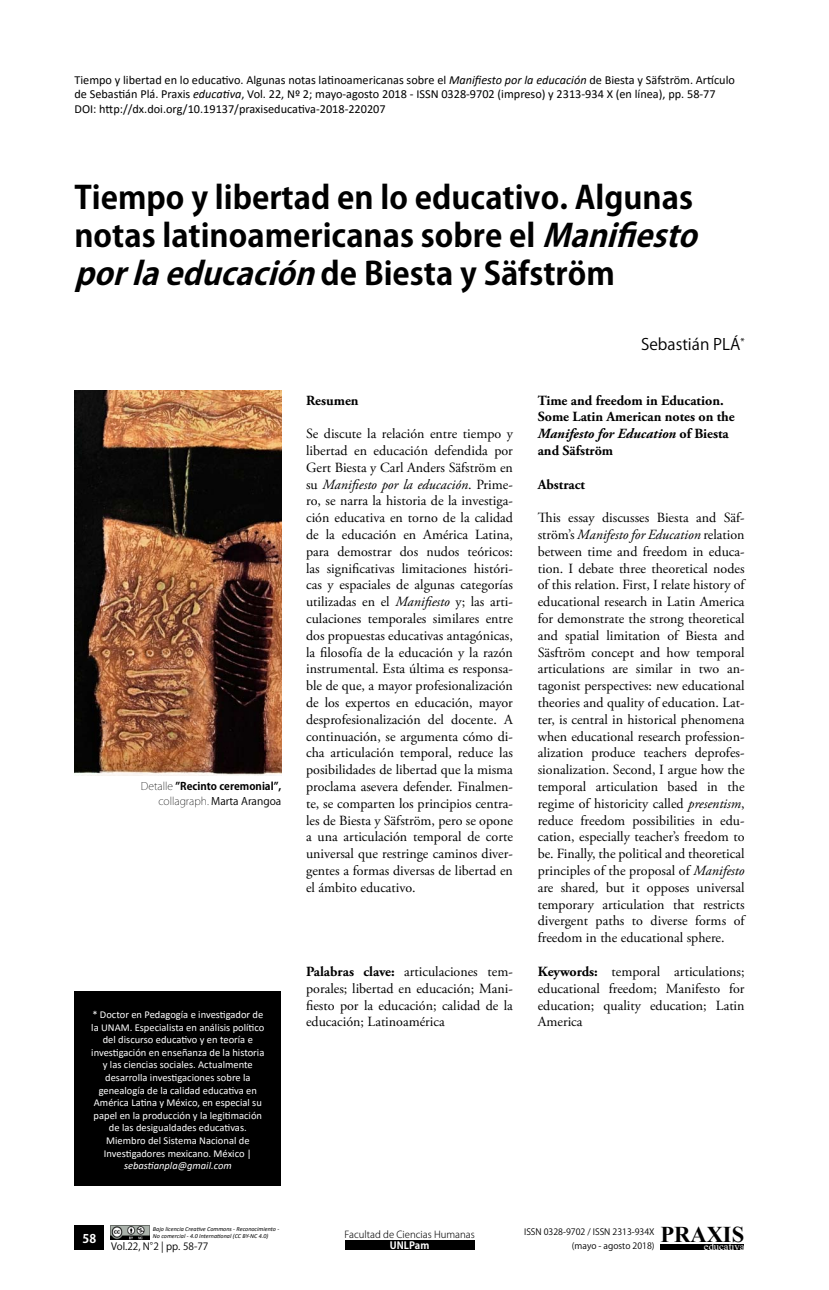
<style>
.page{position:relative;width:829px;height:1290px;background:#fff}
.page>*{position:absolute;margin:0;border:0;box-sizing:border-box;transform-origin:0 0}
.t1{font:700 31.5px/37.8px "Koz Go Std";color:#000}
.t2{font:700 22.57px "Times New Roman";color:#000}
.t3{font:15.75px "Koz Go Std";color:#000}
.t4{font:14px/16.8px "Adobe Garamond Pro";color:#000;text-align:justify}
.t5{font:700 14px/16.8px "Adobe Garamond Pro";color:#000}
.t6{font:12.25px/14.7px "Calibri";color:#000}
.t7{font:700 11.9px "Koz Go Std";color:#fff}
.t8{font:10.67px "Times New Roman";color:#fff}
.t9{font:10.5px/12.6px "Calibri";color:#fff;text-align:center}
.t10{font:700 10.5px/15px "Koz Go Std";color:#000;text-align:right}
.t11{font:italic 10.5px "Calibri";color:#fff}
.t12{font:9.97px "Koz Go Pro";color:#000}
.t13{font:700 9.97px "Koz Go Pro";color:#fff}
.t14{font:300 9.62px "Koz Go Pro";color:#000}
.t15{font:8.75px/14px "Koz Go Pro";color:#000;text-align:right}
.t16{font:italic 6.12px/7px "Calibri";color:#000}
.s1{font-style:italic}
.s2{font-weight:200}
.s3{font-weight:400}
.s4{font-weight:700}
</style>
<div class="page">
<div style="left:660px;top:1244px;width:84px;height:6px;background:#000"></div>
<div style="left:345px;top:1240px;width:129px;height:10px;background:#000"></div>
<div style="left:74px;top:1225px;width:30px;height:25px;background:#000"></div>
<img style="left:110px;top:1225px;width:40px;height:14px">
<div style="left:74px;top:992px;width:207px;height:194px;background:#000"></div>
<img style="left:74px;top:391px;width:207px;height:385px">
<p class="t6" style="left:74px;top:72px;width:662px">Tiempo y libertad en lo educativo. Algunas notas latinoamericanas sobre el <span class="s1">Manifiesto por la educación</span> de Biesta y Säfström. Artículo de Sebastián Plá. Praxis <span class="s1">educativa</span>, Vol. 22, Nº 2; mayo-agosto 2018 - ISSN 0328-9702 (impreso) y 2313-934 X (en línea), pp. 58-77<br>DOI: http://dx.doi.org/10.19137/praxiseducativa-2018-220207</p>
<h1 class="t1" style="left:74px;top:180px;width:635px">Tiempo y libertad en lo educativo. Algunas notas latinoamericanas sobre el <span class="s1">Manifiesto porlaeducación</span>de Biesta y Säfström</h1>
<p class="t10" style="left:141px;top:779px;width:142px"><span class="s2">Detalle</span> ”Recinto ceremonial”, <span class="s2">collagraph.</span> <span class="s3">Marta Arangoa</span></p>
<p class="t9" style="left:91px;top:1008px;width:175px">* Doctor en Pedagogía e investigador de la UNAM. Especialista en análisis político del discurso educativo y en teoría e investigación en enseñanza de la historia y las ciencias sociales. Actualmente desarrolla investigaciones sobre la genealogía de la calidad educativa en América Latina y México, en especial su papel en la producción y la legitimación de las desigualdades educativas.<br>Miembro del Sistema Nacional de Investigadores mexicano. México |</p>
<p class="t11" style="left:124px;top:1158px;width:109px">sebastianpla@gmail.com</p>
<p class="t5" style="left:306px;top:392px;width:54px">Resumen</p>
<p class="t4" style="left:306px;top:426px;width:208px">Se discute la relación entre tiempo y libertad en educación defendida por Gert Biesta y Carl Anders Säfström en su <span class="s1">Manifiesto por la educación</span>. Prime&shy;ro, se narra la historia de la investiga&shy;ción educativa en torno de la calidad de la educación en América Latina, para demostrar dos nudos teóricos: las significativas limitaciones históri&shy;cas y espaciales de algunas categorías utilizadas en el <span class="s1">Manifiesto</span> y; las arti&shy;culaciones temporales similares entre dos propuestas educativas antagónicas, la filosofía de la educación y la razón instrumental. Esta última es responsa&shy;ble de que, a mayor profesionalización de los expertos en educación, mayor desprofesionalización del docente. A continuación, se argumenta cómo di&shy;cha articulación temporal, reduce las posibilidades de libertad que la misma proclama asevera defender. Finalmen&shy;te, se comparten los principios centra&shy;les de Biesta y Säfström, pero se opone a una articulación temporal de corte universal que restringe caminos diver&shy;gentes a formas diversas de libertad en el ámbito educativo.</p>
<p class="t4" style="left:306px;top:963px;width:208px"><span class="s4">Palabras clave:</span> articulaciones tem&shy;porales; libertad en educación; Mani&shy;fiesto por la educación; calidad de la educación; Latinoamérica</p>
<p class="t3" style="left:641px;top:334px;width:105px">Sebastián Plá<sup>*</sup></p>
<p class="t5" style="left:537px;top:392px;width:198px">Time and freedom in Education.<br>Some Latin American notes on the<br><span class="s1">Manifesto for Education</span> of Biesta and Säfström</p>
<p class="t5" style="left:537px;top:476px;width:49px">Abstract</p>
<p class="t4" style="left:537px;top:510px;width:208px">This essay discusses Biesta and Säf&shy;ström’s <span class="s1">Manifesto for Education</span> relation between time and freedom in educa&shy;tion. I debate three theoretical nodes of this relation. First, I relate history of educational research in Latin America for demonstrate the strong theoretical and spatial limitation of Biesta and Säsftröm concept and how temporal articulations are similar in two an&shy;tagonist perspectives: new educational theories and quality of education. Lat&shy;ter, is central in historical phenomena when educational research profession&shy;alization produce teachers deprofes&shy;sionalization. Second, I argue how the temporal articulation based in the regime of historicity called <span class="s1">presentism</span>, reduce freedom possibilities in edu&shy;cation, especially teacher’s freedom to be. Finally, the political and theoretical principles of the proposal of <span class="s1">Manifesto </span>are shared<span class="s1">,</span> but it opposes universal temporary articulation that restricts divergent paths to diverse forms of freedom in the educational sphere.</p>
<p class="t4" style="left:537px;top:963px;width:208px"><span class="s4">Keywords:</span> temporal articulations; educational freedom; Manifesto for education; quality education; Latin America</p>
<h2 class="t2" style="left:660px;top:1218px;width:85px">PRAXIS</h2>
<p class="t16" style="left:153px;top:1225px;width:128px">Bajo licencia Creative Commons - Reconocimiento -<br>No comercial - 4.0 International (CC BY-NC 4.0)</p>
<p class="t12" style="left:111px;top:1240px;width:99px">Vol.22, N°2 | pp. 58-77</p>
<p class="t7" style="left:82px;top:1230px;width:15px">58</p>
<p class="t15" style="left:524px;top:1225px;width:132px">ISSN 0328-9702 / ISSN 2313-934X (mayo - agosto 2018)</p>
<p class="t14" style="left:344px;top:1228px;width:132px">Facultad de Ciencias Humanas</p>
<p class="t13" style="left:390px;top:1239px;width:41px">UNLPam</p>
<p class="t8" style="left:703px;top:1239px;width:42px">educativa</p>
</div>
